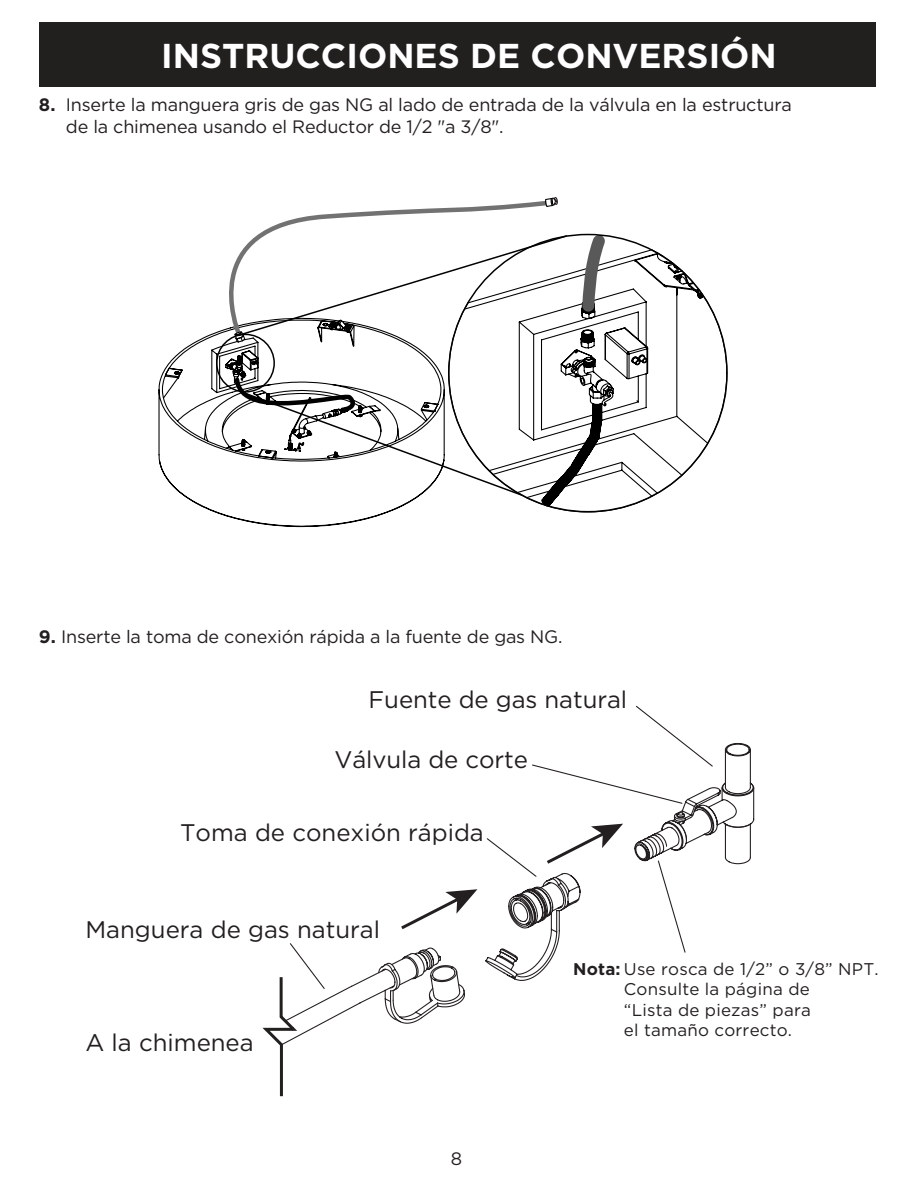
<style>
.page{position:relative;width:918px;height:1188px;background:#fff}
.page>*{position:absolute;margin:0;border:0;box-sizing:border-box;transform-origin:0 0}
.t1{font:700 34.5px "Gotham";color:#fff}
.t2{font:24px "Gotham";color:#221f1f}
.t3{font:18px/21.6px "Gotham";letter-spacing:-.01em;color:#231f20}
.t4{font:16.95px/20.2px "Gotham";letter-spacing:.01em;color:#221f1f}
.s1{font-weight:700}
</style>
<div class="page">
<div style="left:39px;top:22px;width:836px;height:65px;background:#221f1f"></div>
<svg style="left:262px;top:977px;width:21px;height:120px"></svg>
<svg style="left:289px;top:705px;width:466px;height:319px"></svg>
<svg style="left:398px;top:889px;width:79px;height:43px"></svg>
<svg style="left:543px;top:824px;width:80px;height:42px"></svg>
<svg style="left:657px;top:859px;width:29px;height:95px"></svg>
<svg style="left:448px;top:303px;width:279px;height:210px"></svg>
<svg style="left:463px;top:248px;width:246px;height:259px"></svg>
<svg style="left:575px;top:233px;width:39px;height:86px"></svg>
<svg style="left:445px;top:375px;width:78px;height:122px"></svg>
<svg style="left:158px;top:341px;width:287px;height:187px"></svg>
<svg style="left:196px;top:201px;width:355px;height:155px"></svg>
<svg style="left:233px;top:234px;width:335px;height:111px"></svg>
<svg style="left:545px;top:197px;width:13px;height:11px"></svg>
<h1 class="t1" style="left:161px;top:33px;width:617px">INSTRUCCIONES DE CONVERSIÓN</h1>
<p class="t3" style="left:66px;top:94px;width:727px;text-indent:-27px"><span class="s1">8.</span> Inserte la manguera gris de gas NG al lado de entrada de la válvula en la estructura de la chimenea usando el Reductor de 1/2 "a 3/8".</p>
<p class="t3" style="left:39px;top:625px;width:525px"><span class="s1">9.</span> Inserte la toma de conexión rápida a la fuente de gas NG.</p>
<h2 class="t2" style="left:369px;top:684px;width:260px">Fuente de gas natural</h2>
<h2 class="t2" style="left:335px;top:744px;width:195px">Válvula de corte</h2>
<h2 class="t2" style="left:180px;top:817px;width:305px">Toma de conexión rápida</h2>
<h2 class="t2" style="left:85px;top:914px;width:296px">Manguera de gas natural</h2>
<h2 class="t2" style="left:85px;top:1028px;width:170px">A la chimenea</h2>
<p class="t3" style="left:451px;top:1148px;width:13px">8</p>
<p class="t4" style="left:624px;top:958px;width:256px;text-indent:-51px"><span class="s1">Nota:</span> Use rosca de 1/2” o 3/8” NPT.<br>Consulte la página de<br>“Lista de piezas” para<br>el tamaño correcto.</p>
</div>
